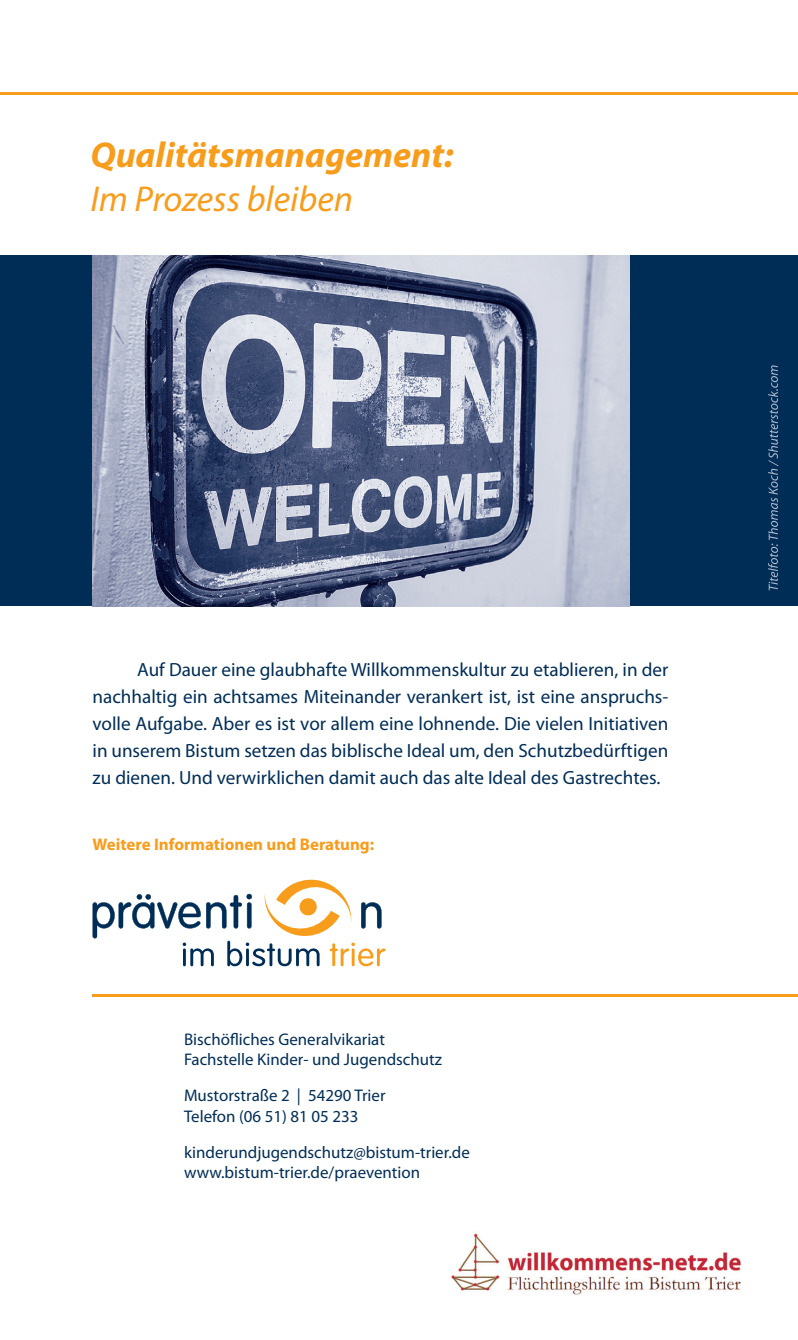
<style>
.page{position:relative;width:798px;height:1340px;background:#fff}
.page>*{position:absolute;margin:0;border:0;box-sizing:border-box;transform-origin:0 0}
.t1{font:italic 700 36px "Myriad Pro";color:#f89c1c}
.t2{font:italic 36px "Myriad Pro";color:#f89c1c}
.t3{font:19.12px/27px "Myriad Pro";color:#002d56;text-align:justify}
.t4{font:16.88px/20.2px "Myriad Pro";color:#002d56}
.t5{font:700 16.88px "Myriad Pro";color:#f89c1c}
</style>
<div class="page">
<hr style="left:0;top:92px;width:797px;height:3px;background:#f89c1c">
<div style="left:0;top:255px;width:797px;height:351px;background:#002d56"></div>
<img style="left:92px;top:255px;width:537px;height:351px">
<hr style="left:92px;top:994px;width:705px;height:2px;background:#f89c1c">
<svg style="left:92px;top:879px;width:293px;height:87px"></svg>
<img style="left:451px;top:1233px;width:290px;height:62px">
<svg style="left:768px;top:365px;width:10px;height:225px"></svg>
<h1 class="t1" style="left:90px;top:141px;width:364px">Qualitätsmanagement:</h1>
<h1 class="t2" style="left:90px;top:185px;width:264px">Im Prozess bleiben</h1>
<p class="t3" style="left:92px;top:658px;width:577px;text-indent:45px">Auf Dauer eine glaubhafte Willkommenskultur zu etablieren, in der nachhaltig ein achtsames Miteinander verankert ist, ist eine anspruchs&shy;volle Aufgabe. Aber es ist vor allem eine lohnende. Die vielen Initiativen in unserem Bistum setzen das biblische Ideal um, den Schutzbedürftigen zu dienen. Und verwirklichen damit auch das alte Ideal des Gastrechtes.</p>
<p class="t5" style="left:92px;top:838px;width:283px">Weitere Informationen und Beratung:</p>
<p class="t4" style="left:184px;top:1030px;width:259px">Bischöfliches Generalvikariat<br>Fachstelle Kinder- und Jugendschutz</p>
<p class="t4" style="left:184px;top:1086px;width:203px">Mustorstraße 2 | 54290 Trier<br>Telefon (06 51) 81 05 233</p>
<p class="t4" style="left:184px;top:1143px;width:287px">kinderundjugendschutz@bistum-trier.de www.bistum-trier.de/praevention</p>
</div>
